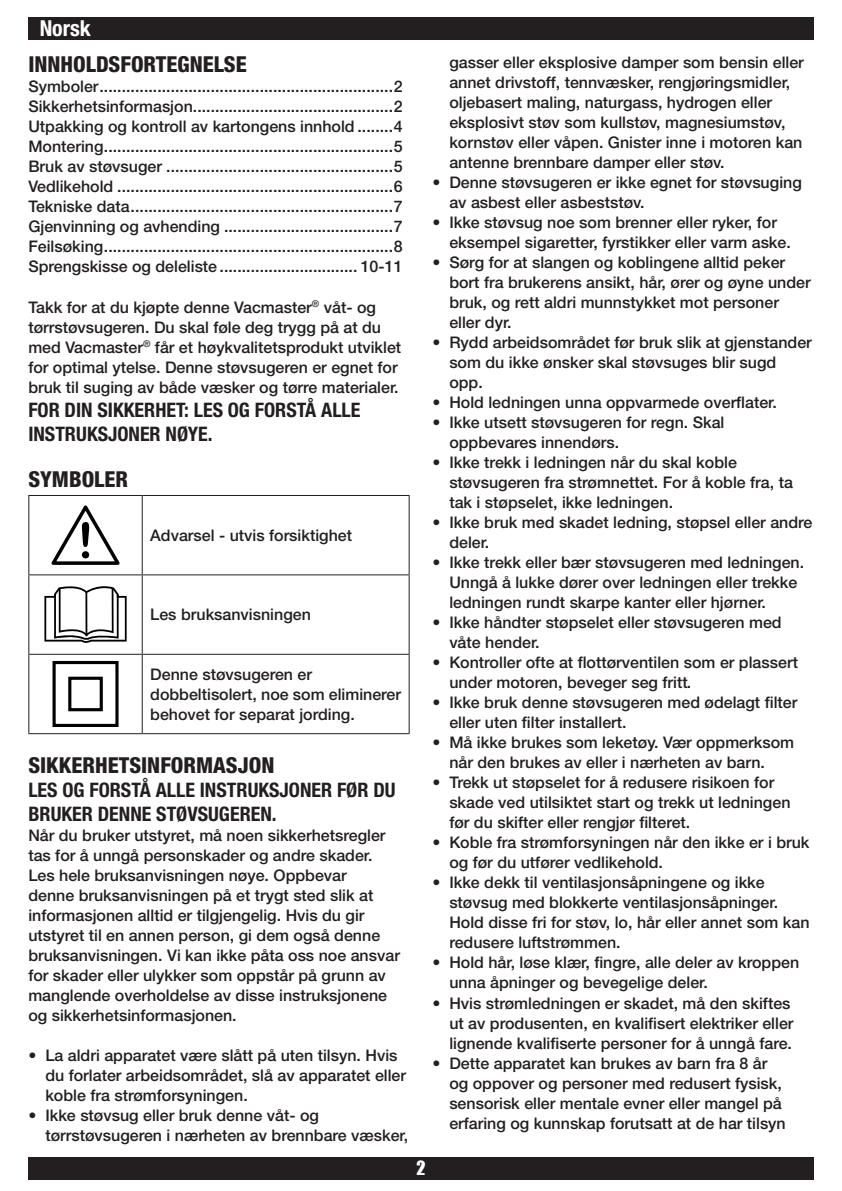
<style>
.page{position:relative;width:842px;height:1191px;background:#fff}
.page>*{position:absolute;margin:0;border:0;box-sizing:border-box;transform-origin:0 0}
.t1{font:800 condensed 22px "Helvetica Neue LT Std";color:#231f20}
.t2{font:700 condensed 22px "Helvetica Neue LT Std";color:#fff}
.t3{font:700 condensed 20px/24px "Helvetica Neue LT Std";color:#231f20}
.t4{font:18px "Impact";color:#fff}
.t5{font:500 16px/20px "Helvetica Neue LT Std";color:#231f20}
</style>
<div class="page">
<div style="left:28px;top:1157px;width:786px;height:22px;background:#231f20"></div>
<div style="left:28px;top:17px;width:786px;height:23px;background:#231f20"></div>
<hr style="left:28px;top:495px;width:114px;height:1px;background:#231f20">
<hr style="left:28px;top:496px;width:1px;height:78px;background:#231f20">
<hr style="left:142px;top:495px;width:268px;height:1px;background:#231f20">
<hr style="left:142px;top:496px;width:1px;height:78px;background:#231f20">
<hr style="left:409px;top:496px;width:1px;height:78px;background:#231f20">
<hr style="left:28px;top:574px;width:114px;height:1px;background:#231f20">
<hr style="left:28px;top:575px;width:1px;height:79px;background:#231f20">
<hr style="left:142px;top:574px;width:268px;height:1px;background:#231f20">
<hr style="left:142px;top:575px;width:1px;height:79px;background:#231f20">
<hr style="left:409px;top:575px;width:1px;height:79px;background:#231f20">
<hr style="left:28px;top:654px;width:114px;height:1px;background:#231f20">
<hr style="left:28px;top:655px;width:1px;height:78px;background:#231f20">
<hr style="left:142px;top:654px;width:268px;height:1px;background:#231f20">
<hr style="left:142px;top:655px;width:1px;height:78px;background:#231f20">
<hr style="left:409px;top:655px;width:1px;height:78px;background:#231f20">
<hr style="left:28px;top:733px;width:114px;height:1px;background:#231f20">
<hr style="left:142px;top:733px;width:268px;height:1px;background:#231f20">
<svg style="left:52px;top:505px;width:68px;height:60px"></svg>
<svg style="left:44px;top:586px;width:83px;height:57px"></svg>
<hr style="left:85px;top:592px;width:2px;height:44px;background:#000001">
<svg style="left:53px;top:661px;width:66px;height:66px"></svg>
<h1 class="t2" style="left:40px;top:15px;width:53px">Norsk</h1>
<h1 class="t1" style="left:28px;top:51px;width:220px">INNHOLDSFORTEGNELSE</h1>
<p class="t5" style="left:28px;top:77px;width:376px;text-align:justify">Symboler..................................................................2<br>Sikkerhetsinformasjon.............................................2<br>Utpakking og kontroll av kartongens innhold ........4<br>Montering.................................................................5<br>Bruk av støvsuger ...................................................5<br>Vedlikehold ..............................................................6<br>Tekniske data...........................................................7<br>Gjenvinning og avhending ......................................7<br>Feilsøking.................................................................8<br>Sprengskisse og deleliste ............................... 10-11</p>
<p class="t5" style="left:28px;top:297px;width:374px">Takk for at du kjøpte denne Vacmaster<sup>®</sup> våt- og tørrstøvsugeren. Du skal føle deg trygg på at du med Vacmaster<sup>®</sup> får et høykvalitetsprodukt utviklet for optimal ytelse. Denne støvsugeren er egnet for bruk til suging av både væsker og tørre materialer.</p>
<p class="t3" style="left:28px;top:397px;width:334px">FOR DIN SIKKERHET: LES OG FORSTÅ ALLE<br>INSTRUKSJONER NØYE.</p>
<h1 class="t1" style="left:28px;top:465px;width:101px">SYMBOLER</h1>
<p class="t5" style="left:150px;top:525px;width:203px">Advarsel - utvis forsiktighet</p>
<p class="t5" style="left:150px;top:604px;width:162px">Les bruksanvisningen</p>
<p class="t5" style="left:150px;top:664px;width:252px">Denne støvsugeren er dobbeltisolert, noe som eliminerer behovet for separat jording.</p>
<h1 class="t1" style="left:28px;top:751px;width:248px">SIKKERHETSINFORMASJON</h1>
<p class="t3" style="left:28px;top:777px;width:369px">LES OG FORSTÅ ALLE INSTRUKSJONER FØR DU<br>BRUKER DENNE STØVSUGEREN.</p>
<p class="t5" style="left:28px;top:824px;width:373px">Når du bruker utstyret, må noen sikkerhetsregler tas for å unngå personskader og andre skader.<br>Les hele bruksanvisningen nøye. Oppbevar<br>denne bruksanvisningen på et trygt sted slik at informasjonen alltid er tilgjengelig. Hvis du gir utstyret til en annen person, gi dem også denne bruksanvisningen. Vi kan ikke påta oss noe ansvar for skader eller ulykker som oppstår på grunn av manglende overholdelse av disse instruksjonene og sikkerhetsinformasjonen.</p>
<p class="t5" style="left:45px;top:1044px;width:362px;text-indent:-17px">• La aldri apparatet være slått på uten tilsyn. Hvis du forlater arbeidsområdet, slå av apparatet eller koble fra strømforsyningen.</p>
<p class="t5" style="left:45px;top:1104px;width:364px;text-indent:-17px">• Ikke støvsug eller bruk denne våt- og tørrstøvsugeren i nærheten av brennbare væsker,</p>
<p class="t5" style="left:449px;top:52px;width:356px">gasser eller eksplosive damper som bensin eller annet drivstoff, tennvæsker, rengjøringsmidler, oljebasert maling, naturgass, hydrogen eller eksplosivt støv som kullstøv, magnesiumstøv, kornstøv eller våpen. Gnister inne i motoren kan antenne brennbare damper eller støv.</p>
<p class="t5" style="left:449px;top:172px;width:354px;text-indent:-17px">• Denne støvsugeren er ikke egnet for støvsuging av asbest eller asbeststøv.</p>
<p class="t5" style="left:449px;top:212px;width:343px;text-indent:-17px">• Ikke støvsug noe som brenner eller ryker, for eksempel sigaretter, fyrstikker eller varm aske.</p>
<p class="t5" style="left:449px;top:252px;width:363px;text-indent:-17px">• Sørg for at slangen og koblingene alltid peker bort fra brukerens ansikt, hår, ører og øyne under bruk, og rett aldri munnstykket mot personer eller dyr.</p>
<p class="t5" style="left:449px;top:332px;width:364px;text-indent:-17px">• Rydd arbeidsområdet før bruk slik at gjenstander som du ikke ønsker skal støvsuges blir sugd opp.</p>
<p class="t5" style="left:432px;top:392px;width:346px">• Hold ledningen unna oppvarmede overflater.</p>
<p class="t5" style="left:449px;top:412px;width:277px;text-indent:-17px">• Ikke utsett støvsugeren for regn. Skal oppbevares innendørs.</p>
<p class="t5" style="left:449px;top:452px;width:345px;text-indent:-17px">• Ikke trekk i ledningen når du skal koble støvsugeren fra strømnettet. For å koble fra, ta tak i støpselet, ikke ledningen.</p>
<p class="t5" style="left:449px;top:512px;width:365px;text-indent:-17px">• Ikke bruk med skadet ledning, støpsel eller andre deler.</p>
<p class="t5" style="left:449px;top:552px;width:356px;text-indent:-17px">• Ikke trekk eller bær støvsugeren med ledningen.<br>Unngå å lukke dører over ledningen eller trekke ledningen rundt skarpe kanter eller hjørner.</p>
<p class="t5" style="left:449px;top:612px;width:334px;text-indent:-17px">• Ikke håndter støpselet eller støvsugeren med våte hender.</p>
<p class="t5" style="left:449px;top:652px;width:350px;text-indent:-17px">• Kontroller ofte at flottørventilen som er plassert under motoren, beveger seg fritt.</p>
<p class="t5" style="left:449px;top:692px;width:349px;text-indent:-17px">• Ikke bruk denne støvsugeren med ødelagt filter eller uten filter installert.</p>
<p class="t5" style="left:449px;top:732px;width:346px;text-indent:-17px">• Må ikke brukes som leketøy. Vær oppmerksom når den brukes av eller i nærheten av barn.</p>
<p class="t5" style="left:449px;top:772px;width:343px;text-indent:-17px">• Trekk ut støpselet for å redusere risikoen for skade ved utilsiktet start og trekk ut ledningen før du skifter eller rengjør filteret.</p>
<p class="t5" style="left:449px;top:832px;width:362px;text-indent:-17px">• Koble fra strømforsyningen når den ikke er i bruk og før du utfører vedlikehold.</p>
<p class="t5" style="left:449px;top:872px;width:362px;text-indent:-17px">• Ikke dekk til ventilasjonsåpningene og ikke støvsug med blokkerte ventilasjonsåpninger.<br>Hold disse fri for støv, lo, hår eller annet som kan redusere luftstrømmen.</p>
<p class="t5" style="left:449px;top:952px;width:351px;text-indent:-17px">• Hold hår, løse klær, fingre, alle deler av kroppen unna åpninger og bevegelige deler.</p>
<p class="t5" style="left:449px;top:992px;width:346px;text-indent:-17px">• Hvis strømledningen er skadet, må den skiftes ut av produsenten, en kvalifisert elektriker eller lignende kvalifiserte personer for å unngå fare.</p>
<p class="t5" style="left:449px;top:1052px;width:338px;text-indent:-17px">• Dette apparatet kan brukes av barn fra 8 år og oppover og personer med redusert fysisk, sensorisk eller mentale evner eller mangel på erfaring og kunnskap forutsatt at de har tilsyn</p>
<p class="t4" style="left:416px;top:1154px;width:11px">2</p>
</div>
